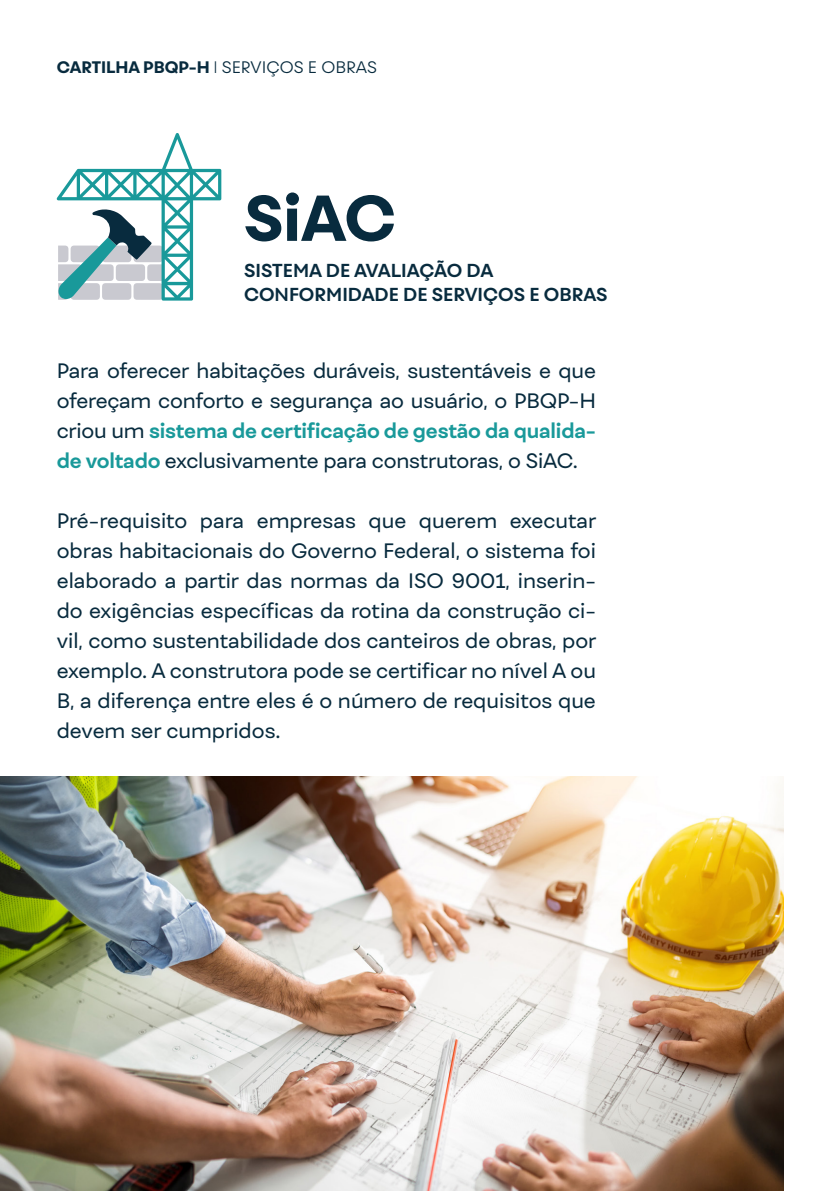
<style>
.page{position:relative;width:840px;height:1191px;background:#fff}
.page>*{position:absolute;margin:0;border:0;box-sizing:border-box;transform-origin:0 0}
.t1{font:800 62px "Fibra";color:#082b3e}
.t2{font:20px/30px "Fibra";letter-spacing:-.01em;color:#082b3e;text-align:justify}
.t3{font:700 18px/24px "Fibra";color:#082b3e}
.t4{font:300 16px "Fibra";color:#082b3e}
.s1{font-weight:800}
.s2{font-weight:700;color:#19999a}
</style>
<div class="page">
<img style="left:0;top:777px;width:782px;height:414px">
<svg style="left:57px;top:133px;width:164px;height:168px"></svg>
<p class="t4" style="left:57px;top:57px;width:321px"><span class="s1">CARTILHA PBQP-H</span> | SERVIÇOS E OBRAS</p>
<p class="t1" style="left:244px;top:178px;width:153px">SiAC</p>
<p class="t3" style="left:244px;top:258px;width:365px">SISTEMA DE AVALIAÇÃO DA<br>CONFORMIDADE DE SERVIÇOS E OBRAS</p>
<p class="t2" style="left:57px;top:355px;width:540px">Para oferecer habitações duráveis, sustentáveis e que ofereçam conforto e segurança ao usuário, o PBQP-H criou um <span class="s2">sistema de certificação de gestão da qualida&shy;de voltado</span> exclusivamente para construtoras, o SiAC.</p>
<p class="t2" style="left:57px;top:505px;width:541px">Pré-requisito para empresas que querem executar obras habitacionais do Governo Federal, o sistema foi elaborado a partir das normas da ISO 9001, inserin&shy;do exigências específicas da rotina da construção ci&shy;vil, como sustentabilidade dos canteiros de obras, por exemplo. A construtora pode se certificar no nível A ou B, a diferença entre eles é o número de requisitos que devem ser cumpridos.</p>
</div>
